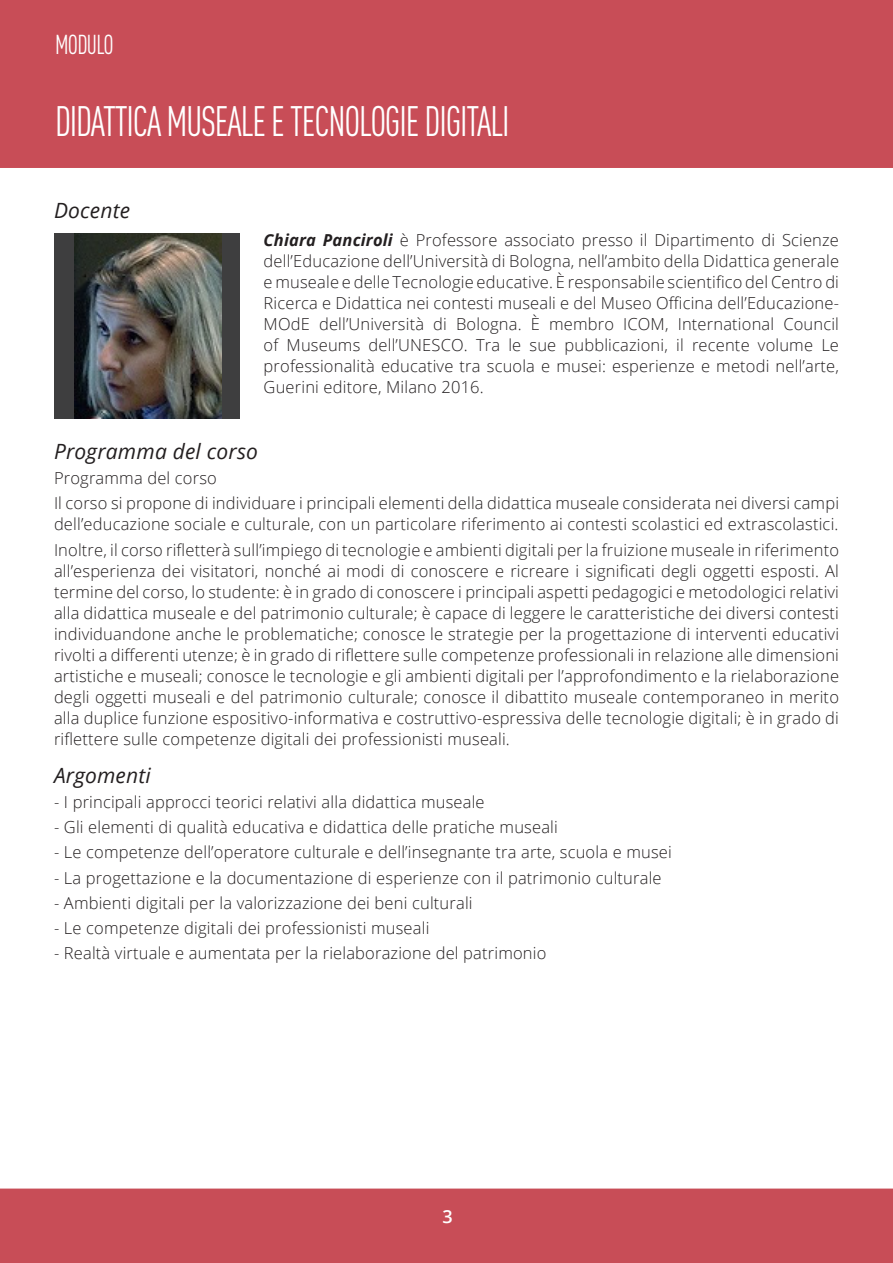
<style>
.page{position:relative;width:893px;height:1263px;background:#fff}
.page>*{position:absolute;margin:0;border:0;box-sizing:border-box;transform-origin:0 0}
.t1{font:condensed 42px "DINOT";letter-spacing:-.03em;color:#fff;scale:.9 1}
.t2{font:condensed 27px "DINOT";letter-spacing:-.03em;color:#fff;scale:.9 1}
.t3{font:italic 21px "Open Sans";letter-spacing:.01em;color:#231f20}
.t4{font:600 18px "Open Sans";color:#fff}
.t5{font:300 16.5px/21px "Open Sans";letter-spacing:.01em;color:#231f20;text-align:justify}
.s1{font-weight:700;font-style:italic}
</style>
<div class="page">
<div style="left:0;top:1188px;width:893px;height:75px;background:#c84d57"></div>
<div style="left:0;top:0;width:893px;height:168px;background:#c84d57"></div>
<div style="left:54px;top:233px;width:185px;height:185px;background:#3e3e3f"></div>
<img style="left:75px;top:233px;width:147px;height:185px">
<h2 class="t2" style="left:55px;top:29px;width:67px">MODULO</h2>
<p class="t1" style="left:55px;top:97px;width:506px">DIDATTICA MUSEALE E TECNOLOGIE DIGITALI</p>
<p class="t3" style="left:54px;top:196px;width:78px">Docente</p>
<p class="t5" style="left:264px;top:229px;width:577px"><span class="s1">Chiara Panciroli</span> è Professore associato presso il Dipartimento di Scienze dell’Educazione dell’Università di Bologna, nell’ambito della Didattica generale e museale e delle Tecnologie educative. È responsabile scientifico del Centro di Ricerca e Didattica nei contesti museali e del Museo Officina dell’Educazione-MOdE dell’Università di Bologna. È membro ICOM, International Council of Museums dell’UNESCO. Tra le sue pubblicazioni, il recente volume Le professionalità educative tra scuola e musei: esperienze e metodi nell’arte, Guerini editore, Milano 2016.</p>
<p class="t3" style="left:54px;top:437px;width:205px">Programma del corso</p>
<p class="t5" style="left:54px;top:467px;width:164px">Programma del corso</p>
<p class="t5" style="left:54px;top:492px;width:786px">Il corso si propone di individuare i principali elementi della didattica museale considerata nei diversi campi dell’educazione sociale e culturale, con un particolare riferimento ai contesti scolastici ed extrascolastici.</p>
<p class="t5" style="left:54px;top:539px;width:787px">Inoltre, il corso rifletterà sull’impiego di tecnologie e ambienti digitali per la fruizione museale in riferimento all’esperienza dei visitatori, nonché ai modi di conoscere e ricreare i significati degli oggetti esposti. Al termine del corso, lo studente: è in grado di conoscere i principali aspetti pedagogici e metodologici relativi alla didattica museale e del patrimonio culturale; è capace di leggere le caratteristiche dei diversi contesti individuandone anche le problematiche; conosce le strategie per la progettazione di interventi educativi rivolti a differenti utenze; è in grado di riflettere sulle competenze professionali in relazione alle dimensioni artistiche e museali; conosce le tecnologie e gli ambienti digitali per l’approfondimento e la rielaborazione degli oggetti museali e del patrimonio culturale; conosce il dibattito museale contemporaneo in merito alla duplice funzione espositivo-informativa e costruttivo-espressiva delle tecnologie digitali; è in grado di riflettere sulle competenze digitali dei professionisti museali.</p>
<p class="t3" style="left:54px;top:761px;width:98px">Argomenti</p>
<p class="t5" style="left:54px;top:791px;width:432px">- I principali approcci teorici relativi alla didattica museale</p>
<p class="t5" style="left:54px;top:816px;width:505px">- Gli elementi di qualità educativa e didattica delle pratiche museali</p>
<p class="t5" style="left:54px;top:841px;width:619px">- Le competenze dell’operatore culturale e dell’insegnante tra arte, scuola e musei</p>
<p class="t5" style="left:54px;top:867px;width:609px">- La progettazione e la documentazione di esperienze con il patrimonio culturale</p>
<p class="t5" style="left:54px;top:892px;width:420px">- Ambienti digitali per la valorizzazione dei beni culturali</p>
<p class="t5" style="left:54px;top:917px;width:377px">- Le competenze digitali dei professionisti museali</p>
<p class="t5" style="left:54px;top:942px;width:494px">- Realtà virtuale e aumentata per la rielaborazione del patrimonio</p>
<p class="t4" style="left:442px;top:1204px;width:12px">3</p>
</div>
